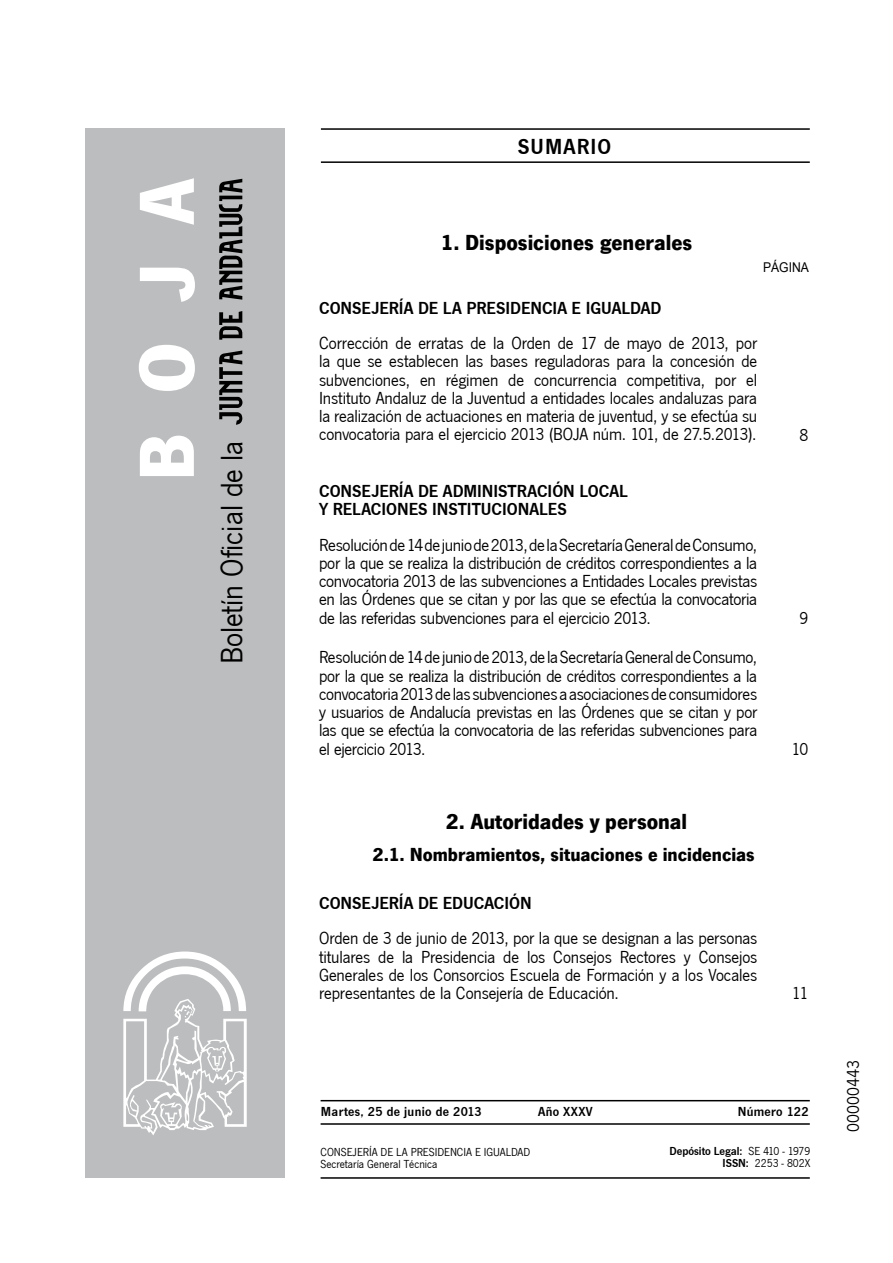
<style>
.page{position:relative;width:893px;height:1263px;background:#fff}
.page>*{position:absolute;margin:0;border:0;box-sizing:border-box;transform-origin:0 0}
.t1{font:700 81px "News Got T";color:#fff}
.t2{font:31.95px "News Got T";color:#000}
.t3{font:700 22.5px "News Got T";color:#000}
.t4{font:600 22.5px "News Got T";letter-spacing:.05em;color:#000}
.t5{font:700 19.5px "News Got T";color:#000}
.t6{font:18px/18.3px "News Got T";letter-spacing:-.015em;color:#000;text-align:justify}
.t7{font:600 18px "News Got T";color:#000}
.t8{font:600 13.5px "News Got T";letter-spacing:.025em;color:#000}
.t9{font:13.5px "Arial";color:#000;scale:.9 1}
.t10{font:12px/12px "News Got T";color:#000}
.t11{font:600 12px/12px "News Got T";color:#000;text-align:right}
.s1{font-weight:400}
</style>
<div class="page">
<hr style="left:321px;top:128px;width:488px;height:2px;background:#000">
<hr style="left:321px;top:161px;width:488px;height:2px;background:#000">
<div style="left:85px;top:128px;width:200px;height:1050px;background:#bcbdbe"></div>
<svg style="left:219px;top:351px;width:23px;height:74px"></svg>
<svg style="left:219px;top:311px;width:23px;height:29px"></svg>
<svg style="left:219px;top:179px;width:23px;height:121px"></svg>
<svg style="left:123px;top:952px;width:124px;height:183px"></svg>
<hr style="left:320px;top:1100px;width:489px;height:1px;background:#000">
<hr style="left:320px;top:1177px;width:489px;height:2px;background:#000">
<hr style="left:320px;top:1123px;width:489px;height:2px;background:#000">
<h1 class="t1" style="left:119px;top:481px;width:305px;rotate:-90deg">BOJA</h1>
<h2 class="t2" style="left:214px;top:664px;width:225px;rotate:-90deg">Boletín Oficial de la</h2>
<p class="t4" style="left:517px;top:134px;width:95px">SUMARIO</p>
<p class="t3" style="left:440px;top:229px;width:253px">1. Disposiciones generales</p>
<p class="t9" style="left:763px;top:259px;width:53px">PÁGINA</p>
<p class="t7" style="left:319px;top:297px;width:222px">CONSEJERÍA DE LA PRESIDENCIA</p>
<p class="t7" style="left:571px;top:297px;width:41px">E IGUALDAD</p>
<p class="t6" style="left:319px;top:334px;width:439px">Corrección de erratas de la Orden de 17 de mayo de 2013, por la que se establecen las bases reguladoras para la concesión de subvenciones, en régimen de concurrencia competitiva, por el Instituto Andaluz de la Juventud a entidades locales andaluzas para la realización de actuaciones en materia de juventud, y se efectúa su convocatoria para el ejercicio 2013 (BOJA núm. 101, de 27.5.2013).</p>
<p class="t7" style="left:319px;top:481px;width:144px">CONSEJERÍA DE ADMINIS</p>
<p class="t7" style="left:507px;top:481px;width:19px">TRACI</p>
<p class="t7" style="left:552px;top:481px;width:47px">ÓN LOCAL</p>
<p class="t7" style="left:319px;top:499px;width:44px">Y RELACION</p>
<p class="t7" style="left:408px;top:499px;width:83px">ES INSTITUCIONAL</p>
<p class="t7" style="left:548px;top:499px;width:18px">ES</p>
<p class="t6" style="left:319px;top:536px;width:439px">Resolución de 14 de junio de 2013, de la Secretaría General de Consumo, por la que se realiza la distribución de créditos correspondientes a la convocatoria 2013 de las subvenciones a Entidades Locales previstas en las Órdenes que se citan y por las que se efectúa la convocatoria de las referidas subvenciones para el ejercicio 2013.</p>
<p class="t6" style="left:319px;top:649px;width:440px">Resolución de 14 de junio de 2013, de la Secretaría General de Consumo, por la que se realiza la distribución de créditos correspondientes a la convocatoria 2013 de las subvenciones a asociaciones de consumidores y usuarios de Andalucía previstas en las Órdenes que se citan y por las que se efectúa la convocatoria de las referidas subvenciones para el ejercicio 2013.</p>
<p class="t3" style="left:446px;top:808px;width:243px">2. Autoridades y personal</p>
<p class="t5" style="left:372px;top:843px;width:384px">2.1. Nombramientos, situaciones e incidencias</p>
<p class="t7" style="left:319px;top:893px;width:134px">CONSEJERÍA DE EDUCACI</p>
<p class="t7" style="left:509px;top:893px;width:21px">ÓN</p>
<p class="t6" style="left:319px;top:930px;width:439px">Orden de 3 de junio de 2013, por la que se designan a las personas titulares de la Presidencia de los Consejos Rectores y Consejos Generales de los Consorcios Escuela de Formación y a los Vocales representantes de la Consejería de Educación.</p>
<p class="t6" style="left:799px;top:426px;width:10px">8</p>
<p class="t6" style="left:799px;top:609px;width:10px">9</p>
<p class="t6" style="left:791px;top:740px;width:18px">10</p>
<p class="t6" style="left:792px;top:985px;width:18px">11</p>
<p class="t8" style="left:321px;top:1104px;width:162px">MARTES, 25 DE JUNIO DE 2013</p>
<p class="t8" style="left:538px;top:1104px;width:56px">AÑO XXXV</p>
<p class="t8" style="left:737px;top:1104px;width:72px">NÚMERO 122</p>
<p class="t10" style="left:320px;top:1146px;width:211px">CONSEJERÍA DE LA PRESIDENCIA E IGUALDAD<br>Secretaría General Técnica</p>
<p class="t11" style="left:669px;top:1145px;width:142px">DEPÓSITO LEGAL: <span class="s1">SE 410 - 1979<br></span>ISSN: <span class="s1">2253 - 802X</span></p>
<p class="t6" style="left:844px;top:1132px;width:73px;rotate:-90deg">00000443</p>
</div>
